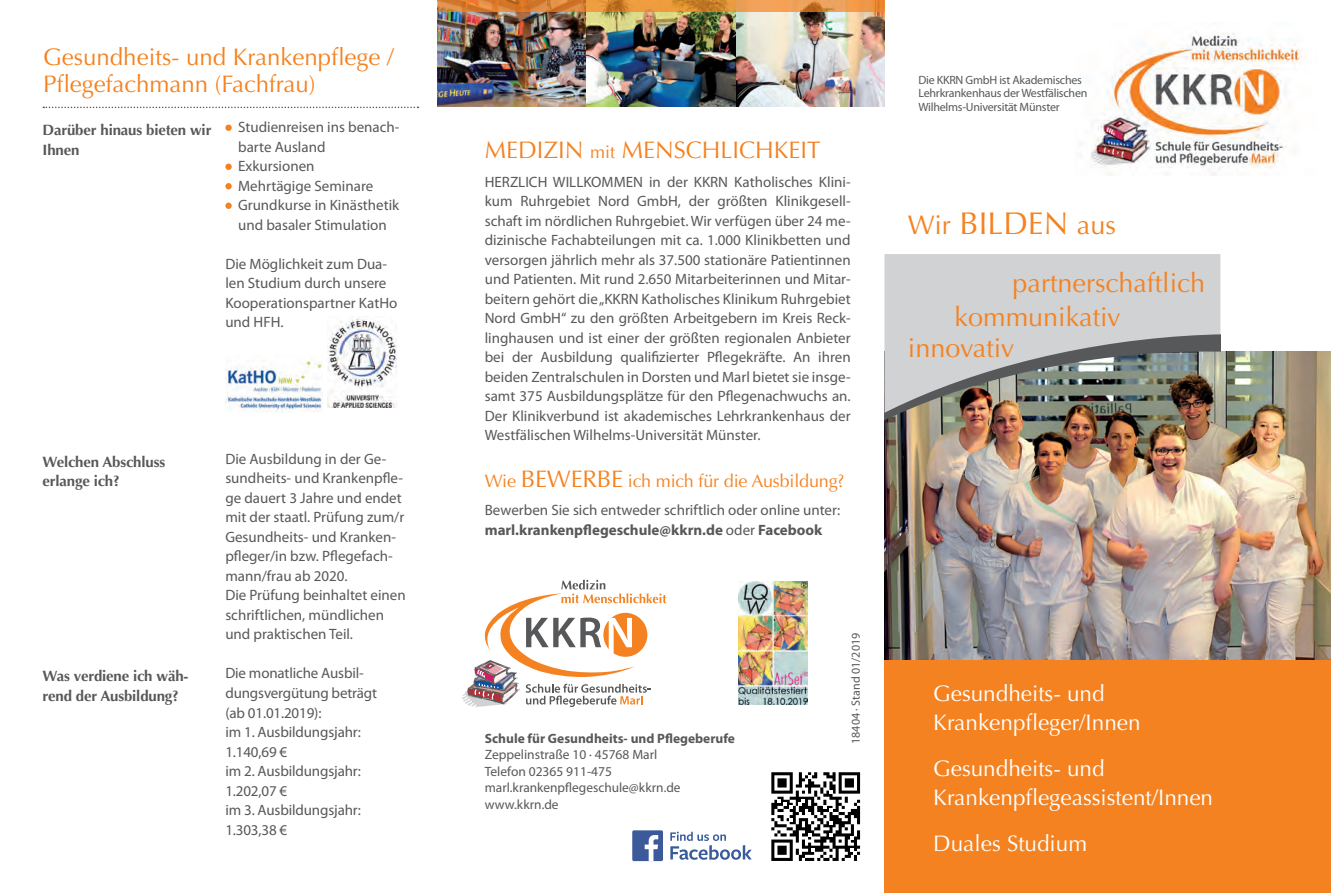
<style>
.page{position:relative;width:1331px;height:893px;background:#fff}
.page>*{position:absolute;margin:0;border:0;box-sizing:border-box;transform-origin:0 0}
.t1{font:27px/31.2px "Optima";color:#f58220}
.t2{font:24px/27px "Optima";color:#f58220}
.t3{font:22.5px/28.5px "Optima";color:#fff}
.t4{font:18px "Optima";letter-spacing:-.01em;color:#f58220}
.t5{font:15px/19.5px "Myriad Pro";color:#57585a}
.t6{font:700 15px/19.5px "Optima";letter-spacing:-.01em;color:#57585a}
.t7{font:13.5px/16.5px "Myriad Pro";color:#57585a}
.t8{font:700 13.5px "Myriad Pro";color:#57585a}
.t9{font:12px/13.5px "Myriad Pro";letter-spacing:-.02em;color:#57585a}
.t10{font:12px "Myriad Pro";color:#57585a}
.s1{font-size:18px}
.s2{font-size:24px}
.s3{font-weight:700}
.s4{font-size:31.5px}
</style>
<div class="page">
<img style="left:438px;top:12px;width:446px;height:95px">
<img style="left:884px;top:352px;width:447px;height:308px">
<img style="left:1090px;top:33px;width:212px;height:142px">
<div style="left:884px;top:660px;width:447px;height:233px;background:#f58220"></div>
<div style="left:884px;top:254px;width:336px;height:56px;background:#d1d2d4"></div>
<img style="left:884px;top:310px;width:336px;height:116px">
<svg style="left:438px;top:0;width:446px;height:12px;background:#de8c3d"></svg>
<svg style="left:771px;top:772px;width:90px;height:89px"></svg>
<svg style="left:670px;top:832px;width:82px;height:28px"></svg>
<div style="left:632px;top:830px;width:31px;height:31px;background:#3c5a99;border-radius:2px"></div>
<svg style="left:645px;top:835px;width:13px;height:26px"></svg>
<svg style="left:462px;top:580px;width:204px;height:127px"></svg>
<img style="left:739px;top:582px;width:68px;height:123px">
<div style="left:225px;top:125px;width:7px;height:6px;background:#f58220;border-radius:50%"></div>
<div style="left:225px;top:164px;width:7px;height:6px;background:#f58220;border-radius:50%"></div>
<div style="left:225px;top:183px;width:7px;height:6px;background:#f58220;border-radius:50%"></div>
<div style="left:225px;top:203px;width:7px;height:6px;background:#f58220;border-radius:50%"></div>
<svg style="left:43px;top:107px;width:375px;height:1px"></svg>
<img style="left:225px;top:360px;width:97px;height:52px">
<img style="left:328px;top:318px;width:68px;height:90px">
<h2 class="t2" style="left:43px;top:43px;width:352px">Gesundheits- und Krankenpflege /<br>Pflegefachmann (Fachfrau)</h2>
<p class="t6" style="left:43px;top:120px;width:170px">Darüber hinaus bieten wir<br>Ihnen</p>
<p class="t5" style="left:238px;top:117px;width:163px">Studienreisen ins benach&shy;barte Ausland<br>Exkursionen<br>Mehrtägige Seminare<br>Grundkurse in Kinästhetik und basaler Stimulation</p>
<p class="t5" style="left:225px;top:254px;width:174px">Die Möglichkeit zum Dua&shy;len Studium durch unsere<br>Kooperationspartner KatHo und HFH.</p>
<p class="t6" style="left:43px;top:452px;width:124px">Welchen Abschluss erlange ich?</p>
<p class="t6" style="left:43px;top:666px;width:148px">Was verdiene ich wäh&shy;rend der Ausbildung?</p>
<p class="t5" style="left:225px;top:449px;width:182px">Die Ausbildung in der Ge&shy;sundheits- und Krankenpfle&shy;ge dauert 3 Jahre und endet mit der staatl. Prüfung zum/r<br>Gesundheits- und Kranken&shy;pfleger/in bzw. Pflegefach&shy;mann/frau ab 2020.<br>Die Prüfung beinhaltet einen schriftlichen, mündlichen und praktischen Teil.</p>
<p class="t5" style="left:225px;top:663px;width:153px">Die monatliche Ausbil&shy;dungsvergütung beträgt (ab 01.01.2019):<br>im 1. Ausbildungsjahr:<br>1.140,69 €<br>im 2. Ausbildungsjahr:<br>1.202,07 €<br>im 3. Ausbildungsjahr:<br>1.303,38 €</p>
<h2 class="t2" style="left:485px;top:137px;width:337px">MEDIZIN <span class="s1">mit</span> MENSCHLICHKEIT</h2>
<p class="t5" style="left:485px;top:172px;width:367px;text-align:justify">HERZLICH WILLKOMMEN in der KKRN Katholisches Klini&shy;kum Ruhrgebiet Nord GmbH, der größten Klinikgesell&shy;schaft im nördlichen Ruhrgebiet. Wir verfügen über 24 me&shy;dizinische Fachabteilungen mit ca. 1.000 Klinikbetten und versorgen jährlich mehr als 37.500 stationäre Patientinnen und Patienten. Mit rund 2.650 Mitarbeiterinnen und Mitar&shy;beitern gehört die „KKRN Katholisches Klinikum Ruhrgebiet Nord GmbH“ zu den größten Arbeitgebern im Kreis Reck&shy;linghausen und ist einer der größten regionalen Anbieter bei der Ausbildung qualifizierter Pflegekräfte. An ihren beiden Zentralschulen in Dorsten und Marl bietet sie insge&shy;samt 375 Ausbildungsplätze für den Pflegenachwuchs an.<br>Der Klinikverbund ist akademisches Lehrkrankenhaus der Westfälischen Wilhelms-Universität Münster.</p>
<p class="t4" style="left:485px;top:470px;width:361px">Wie <span class="s2">BEWERBE</span> ich mich für die Ausbildung?</p>
<p class="t5" style="left:485px;top:500px;width:357px">Bewerben Sie sich entweder schriftlich oder online unter: <span class="s3">marl.krankenpflegeschule@kkrn.de</span> oder <span class="s3">Facebook</span></p>
<p class="t8" style="left:485px;top:729px;width:252px">Schule für Gesundheits- und Pflegeberufe</p>
<p class="t7" style="left:485px;top:746px;width:197px">Zeppelinstraße 10 · 45768 Marl<br>Telefon 02365 911-475 marl.krankenpflegeschule@kkrn.de www.kkrn.de</p>
<p class="t10" style="left:848px;top:744px;width:113px;rotate:-90deg">18404 · Stand 01/2019</p>
<p class="t9" style="left:918px;top:73px;width:170px">Die KKRN GmbH ist Akademisches<br>Lehrkrankenhaus der Westfälischen<br>Wilhelms-Universität Münster</p>
<h1 class="t1" style="left:908px;top:210px;width:210px">Wir <span class="s4">BILDEN</span> aus</h1>
<h1 class="t1" style="left:1013px;top:268px;width:194px">partnerschaftlich</h1>
<h1 class="t1" style="left:908px;top:302px;width:214px;text-indent:47px">kommunikativ innovativ</h1>
<h3 class="t3" style="left:933px;top:680px;width:209px">Gesundheits- und<br>Krankenpfleger/Innen</h3>
<h3 class="t3" style="left:933px;top:755px;width:281px">Gesundheits- und<br>Krankenpflegeassistent/Innen</h3>
<h3 class="t3" style="left:933px;top:830px;width:155px">Duales Studium</h3>
</div>
